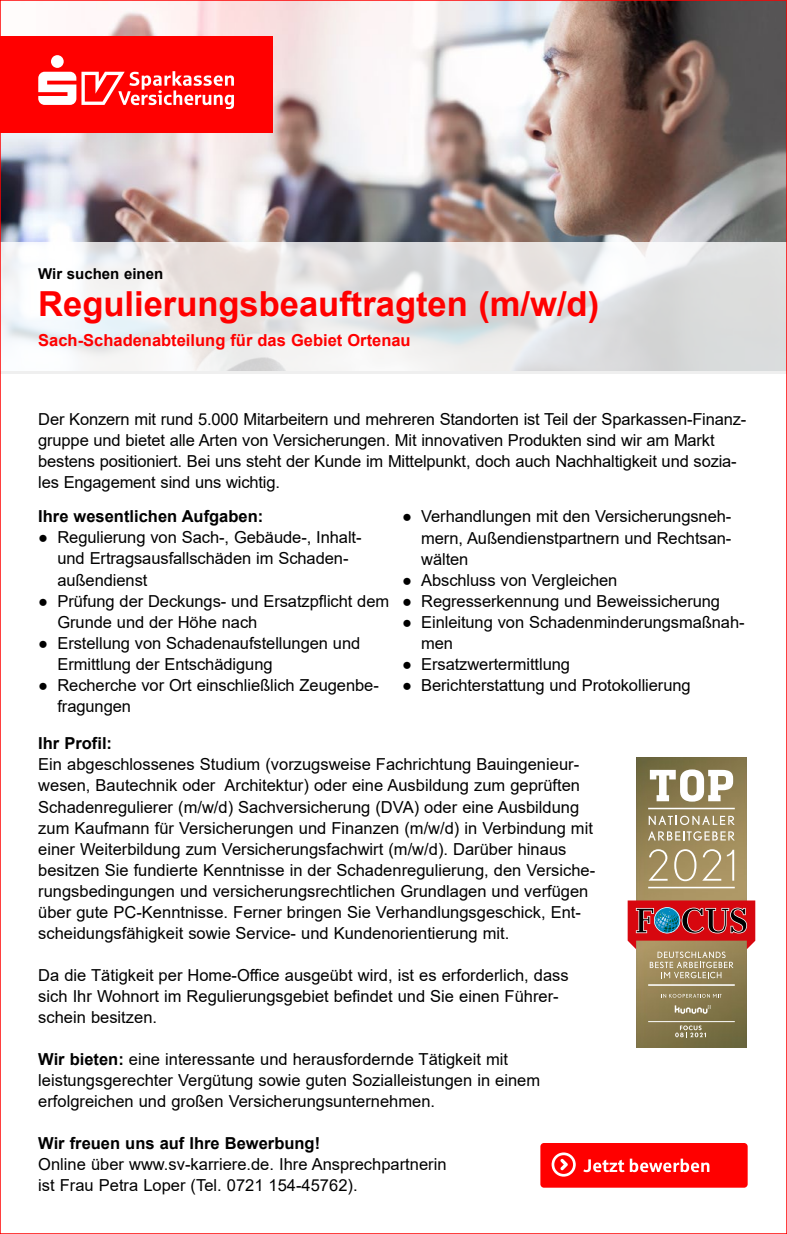
<style>
.page{position:relative;width:787px;height:1234px;background:#fff}
.page>*{position:absolute;margin:0;border:0;box-sizing:border-box;transform-origin:0 0}
.t1{font:700 34.5px "Arial";color:#f00}
.t2{font:16.5px/21px "Arial";color:#000}
.t3{font:700 16.5px "Arial";color:#000}
.t4{font:700 16.5px "Arial";color:#f00}
.t5{font:700 15px "Arial";color:#000}
.s1{font-weight:700}
</style>
<div class="page">
<img style="left:3px;top:3px;width:781px;height:239px">
<div style="left:0;top:36px;width:272px;height:97px;background:#f00"></div>
<svg style="left:3px;top:242px;width:781px;height:131px"></svg>
<div style="left:51px;top:55px;width:13px;height:13px;background:#fff;border-radius:50%"></div>
<svg style="left:38px;top:71px;width:196px;height:38px"></svg>
<img style="left:636px;top:757px;width:110px;height:289px">
<hr style="left:648px;top:807px;width:86px;height:2px;background:#fff">
<hr style="left:648px;top:886px;width:86px;height:2px;background:#fff">
<svg style="left:650px;top:769px;width:83px;height:32px"></svg>
<svg style="left:648px;top:815px;width:86px;height:9px"></svg>
<svg style="left:648px;top:831px;width:86px;height:9px"></svg>
<hr style="left:648px;top:1020px;width:86px;height:1px;background:#fff">
<svg style="left:627px;top:900px;width:128px;height:78px;background:#b16356"></svg>
<svg style="left:661px;top:993px;width:60px;height:4px"></svg>
<hr style="left:648px;top:984px;width:86px;height:1px;background:#fff">
<svg style="left:674px;top:1005px;width:37px;height:8px"></svg>
<svg style="left:648px;top:849px;width:19px;height:31px"></svg>
<svg style="left:674px;top:849px;width:22px;height:32px"></svg>
<svg style="left:702px;top:849px;width:19px;height:31px"></svg>
<svg style="left:727px;top:849px;width:7px;height:31px"></svg>
<svg style="left:675px;top:1025px;width:31px;height:12px"></svg>
<div style="left:540px;top:1142px;width:207px;height:45px;background:#f00;border-radius:4px"></div>
<svg style="left:551px;top:1152px;width:24px;height:24px"></svg>
<svg style="left:583px;top:1158px;width:126px;height:13px"></svg>
<p class="t5" style="left:38px;top:263px;width:126px">Wir suchen einen</p>
<h1 class="t1" style="left:38px;top:280px;width:562px">Regulierungsbeauftragten (m/w/d)</h1>
<p class="t4" style="left:38px;top:329px;width:374px">Sach-Schadenabteilung für das Gebiet Ortenau</p>
<p class="t2" style="left:38px;top:408px;width:709px">Der Konzern mit rund 5.000 Mitarbeitern und mehreren Standorten ist Teil der Sparkassen-Finanz&shy;gruppe und bietet alle Arten von Versicherungen. Mit innovativen Produkten sind wir am Markt bestens positioniert. Bei uns steht der Kunde im Mittelpunkt, doch auch Nachhaltigkeit und sozia&shy;les Engagement sind uns wichtig.</p>
<p class="t3" style="left:38px;top:505px;width:226px">Ihre wesentlichen Aufgaben:</p>
<p class="t2" style="left:57px;top:527px;width:306px;text-indent:-19px">● Regulierung von Sach-, Gebäude-, Inhalt&shy;und Ertragsausfallschäden im Schaden&shy;außendienst</p>
<p class="t2" style="left:57px;top:590px;width:333px;text-indent:-19px">● Prüfung der Deckungs- und Ersatzpflicht dem<br>Grunde und der Höhe nach</p>
<p class="t2" style="left:57px;top:632px;width:304px;text-indent:-19px">● Erstellung von Schadenaufstellungen und<br>Ermittlung der Entschädigung</p>
<p class="t2" style="left:57px;top:674px;width:323px;text-indent:-19px">● Recherche vor Ort einschließlich Zeugenbe&shy;fragungen</p>
<p class="t2" style="left:421px;top:506px;width:312px;text-align:justify;text-indent:-19px">● Verhandlungen mit den Versicherungsneh&shy;mern, Außendienstpartnern und Rechtsan&shy;wälten</p>
<p class="t2" style="left:402px;top:569px;width:217px">● Abschluss von Vergleichen</p>
<p class="t2" style="left:402px;top:590px;width:319px">● Regresserkennung und Beweissicherung</p>
<p class="t2" style="left:421px;top:611px;width:325px;text-indent:-19px">● Einleitung von Schadenminderungsmaßnah&shy;men</p>
<p class="t2" style="left:402px;top:653px;width:169px">● Ersatzwertermittlung</p>
<p class="t2" style="left:402px;top:674px;width:290px">● Berichterstattung und Protokollierung</p>
<p class="t3" style="left:38px;top:731px;width:75px">Ihr Profil:</p>
<p class="t2" style="left:38px;top:753px;width:558px">Ein abgeschlossenes Studium (vorzugsweise Fachrichtung Bauingenieur&shy;wesen, Bautechnik oder Architektur) oder eine Ausbildung zum geprüften Schadenregulierer (m/w/d) Sachversicherung (DVA) oder eine Ausbildung zum Kaufmann für Versicherungen und Finanzen (m/w/d) in Verbindung mit einer Weiterbildung zum Versicherungsfachwirt (m/w/d). Darüber hinaus besitzen Sie fundierte Kenntnisse in der Schadenregulierung, den Versiche&shy;rungsbedingungen und versicherungsrechtlichen Grundlagen und verfügen über gute PC-Kenntnisse. Ferner bringen Sie Verhandlungsgeschick, Ent&shy;scheidungsfähigkeit sowie Service- und Kundenorientierung mit.</p>
<p class="t2" style="left:38px;top:964px;width:532px">Da die Tätigkeit per Home-Office ausgeübt wird, ist es erforderlich, dass sich Ihr Wohnort im Regulierungsgebiet befindet und Sie einen Führer&shy;schein besitzen.</p>
<p class="t2" style="left:38px;top:1048px;width:503px"><span class="s1">Wir bieten:</span> eine interessante und herausfordernde Tätigkeit mit leistungsgerechter Vergütung sowie guten Sozialleistungen in einem erfolgreichen und großen Versicherungsunternehmen.</p>
<p class="t3" style="left:38px;top:1131px;width:283px">Wir freuen uns auf Ihre Bewerbung!</p>
<p class="t2" style="left:38px;top:1153px;width:410px">Online über www.sv-karriere.de. Ihre Ansprechpartnerin ist Frau Petra Loper (Tel. 0721 154-45762).</p>
</div>
